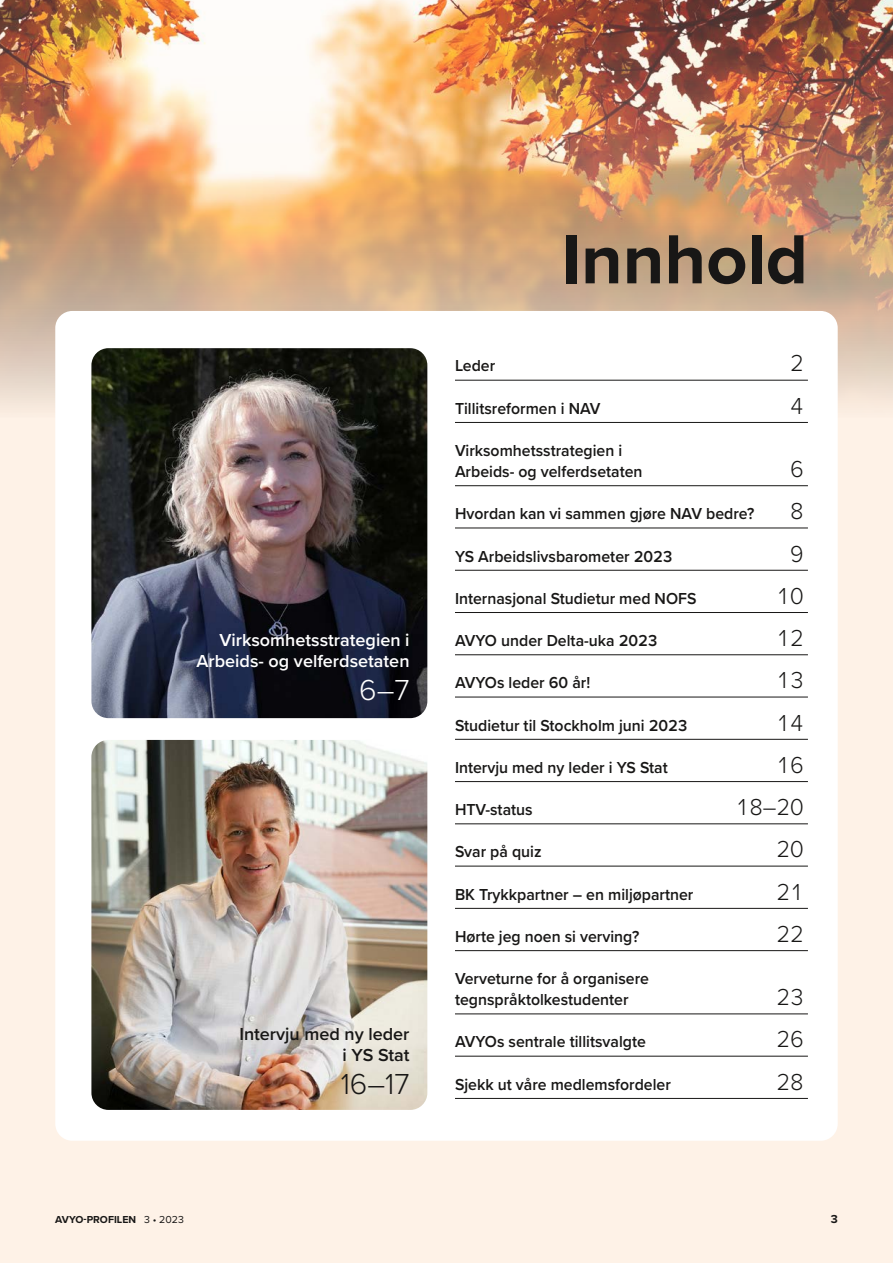
<style>
.page{position:relative;width:893px;height:1263px;background:#fef2e7}
.page>*{position:absolute;margin:0;border:0;box-sizing:border-box;transform-origin:0 0}
.t1{font:700 72px "Proxima Nova";color:#181716}
.t2{font:300 30px "Proxima Nova";color:#181716}
.t3{font:300 30px "Proxima Nova";color:#fff}
.t4{font:300 24px "Proxima Nova";color:#181716;scale:.96 1}
.t5{font:600 18px/21px "Proxima Nova";color:#fff;text-align:right}
.t6{font:600 18px/21px "Proxima Nova";color:#181716;text-align:right}
.t7{font:600 16.5px/21px "Proxima Nova";color:#181716;scale:.96 1}
.t8{font:700 12px "Proxima Nova";color:#181716}
.t9{font:700 10.5px "Proxima Nova";color:#181716}
.s1{font-weight:400}
</style>
<div class="page">
<img style="left:0;top:0;width:893px;height:406px">
<div style="left:55px;top:311px;width:783px;height:830px;background:#fff;border-radius:17px"></div>
<img style="left:91px;top:348px;width:336px;height:370px">
<img style="left:91px;top:740px;width:336px;height:370px">
<hr style="left:455px;top:380px;width:353px;height:1px;background:#181716">
<hr style="left:455px;top:422px;width:353px;height:1px;background:#181716">
<hr style="left:455px;top:485px;width:353px;height:1px;background:#181716">
<hr style="left:455px;top:528px;width:353px;height:1px;background:#181716">
<hr style="left:455px;top:570px;width:353px;height:1px;background:#181716">
<hr style="left:455px;top:612px;width:353px;height:1px;background:#181716">
<hr style="left:455px;top:654px;width:353px;height:1px;background:#181716">
<hr style="left:455px;top:697px;width:353px;height:1px;background:#181716">
<hr style="left:455px;top:739px;width:353px;height:1px;background:#181716">
<hr style="left:455px;top:781px;width:353px;height:1px;background:#181716">
<hr style="left:455px;top:823px;width:353px;height:1px;background:#181716">
<hr style="left:455px;top:866px;width:353px;height:1px;background:#181716">
<hr style="left:455px;top:908px;width:353px;height:1px;background:#181716">
<hr style="left:455px;top:950px;width:353px;height:1px;background:#181716">
<hr style="left:455px;top:1014px;width:353px;height:1px;background:#181716">
<hr style="left:455px;top:1056px;width:353px;height:1px;background:#181716">
<hr style="left:455px;top:1098px;width:353px;height:1px;background:#181716">
<h1 class="t1" style="left:561px;top:206px;width:248px">Innhold</h1>
<p class="t5" style="left:196px;top:629px;width:215px">Virksomhetsstrategien i<br>Arbeids- og velferdsetaten</p>
<h2 class="t3" style="left:359px;top:668px;width:52px">6–7</h2>
<p class="t6" style="left:239px;top:1022px;width:172px">Intervju med ny leder i YS Stat</p>
<h2 class="t2" style="left:341px;top:1061px;width:70px">16–17</h2>
<p class="t7" style="left:455px;top:355px;width:43px">Leder</p>
<h3 class="t4" style="left:790px;top:346px;width:16px">2</h3>
<p class="t7" style="left:455px;top:397px;width:153px">Tillitsreformen i NAV</p>
<h3 class="t4" style="left:790px;top:388px;width:16px">4</h3>
<p class="t7" style="left:455px;top:439px;width:197px">Virksomhetsstrategien i<br>Arbeids- og velferdsetaten</p>
<h3 class="t4" style="left:790px;top:451px;width:16px">6</h3>
<p class="t7" style="left:455px;top:503px;width:313px">Hvordan kan vi sammen gjøre NAV bedre?</p>
<h3 class="t4" style="left:790px;top:493px;width:16px">8</h3>
<p class="t7" style="left:455px;top:545px;width:228px">YS Arbeidslivsbarometer 2023</p>
<h3 class="t4" style="left:790px;top:536px;width:16px">9</h3>
<p class="t7" style="left:455px;top:587px;width:253px">Internasjonal Studietur med NOFS</p>
<h3 class="t4" style="left:777px;top:578px;width:30px">10</h3>
<p class="t7" style="left:455px;top:629px;width:213px">AVYO under Delta-uka 2023</p>
<h3 class="t4" style="left:777px;top:620px;width:30px">12</h3>
<p class="t7" style="left:455px;top:672px;width:142px">AVYOs leder 60 år!</p>
<h3 class="t4" style="left:777px;top:662px;width:30px">13</h3>
<p class="t7" style="left:455px;top:714px;width:244px">Studietur til Stockholm juni 2023</p>
<h3 class="t4" style="left:777px;top:705px;width:30px">14</h3>
<p class="t7" style="left:455px;top:756px;width:223px">Intervju med ny leder i YS Stat</p>
<h3 class="t4" style="left:777px;top:747px;width:30px">16</h3>
<p class="t7" style="left:455px;top:799px;width:82px">HTV-status</p>
<h3 class="t4" style="left:736px;top:789px;width:72px">18–20</h3>
<p class="t7" style="left:455px;top:841px;width:92px">Svar på quiz</p>
<h3 class="t4" style="left:777px;top:831px;width:30px">20</h3>
<p class="t7" style="left:455px;top:883px;width:250px">BK Trykkpartner – en miljøpartner</p>
<h3 class="t4" style="left:777px;top:874px;width:30px">21</h3>
<p class="t7" style="left:455px;top:925px;width:193px">Hørte jeg noen si verving?</p>
<h3 class="t4" style="left:777px;top:916px;width:30px">22</h3>
<p class="t7" style="left:455px;top:968px;width:204px">Verveturne for å organisere tegnspråktolkestudenter</p>
<h3 class="t4" style="left:777px;top:979px;width:30px">23</h3>
<p class="t7" style="left:455px;top:1031px;width:200px">AVYOs sentrale tillitsvalgte</p>
<h3 class="t4" style="left:777px;top:1021px;width:30px">26</h3>
<p class="t7" style="left:455px;top:1073px;width:226px">Sjekk ut våre medlemsfordeler</p>
<h3 class="t4" style="left:777px;top:1064px;width:30px">28</h3>
<p class="t9" style="left:55px;top:1211px;width:130px">AVYO-PROFILEN <span class="s1">3 • 2023</span></p>
<p class="t8" style="left:831px;top:1210px;width:9px">3</p>
</div>
